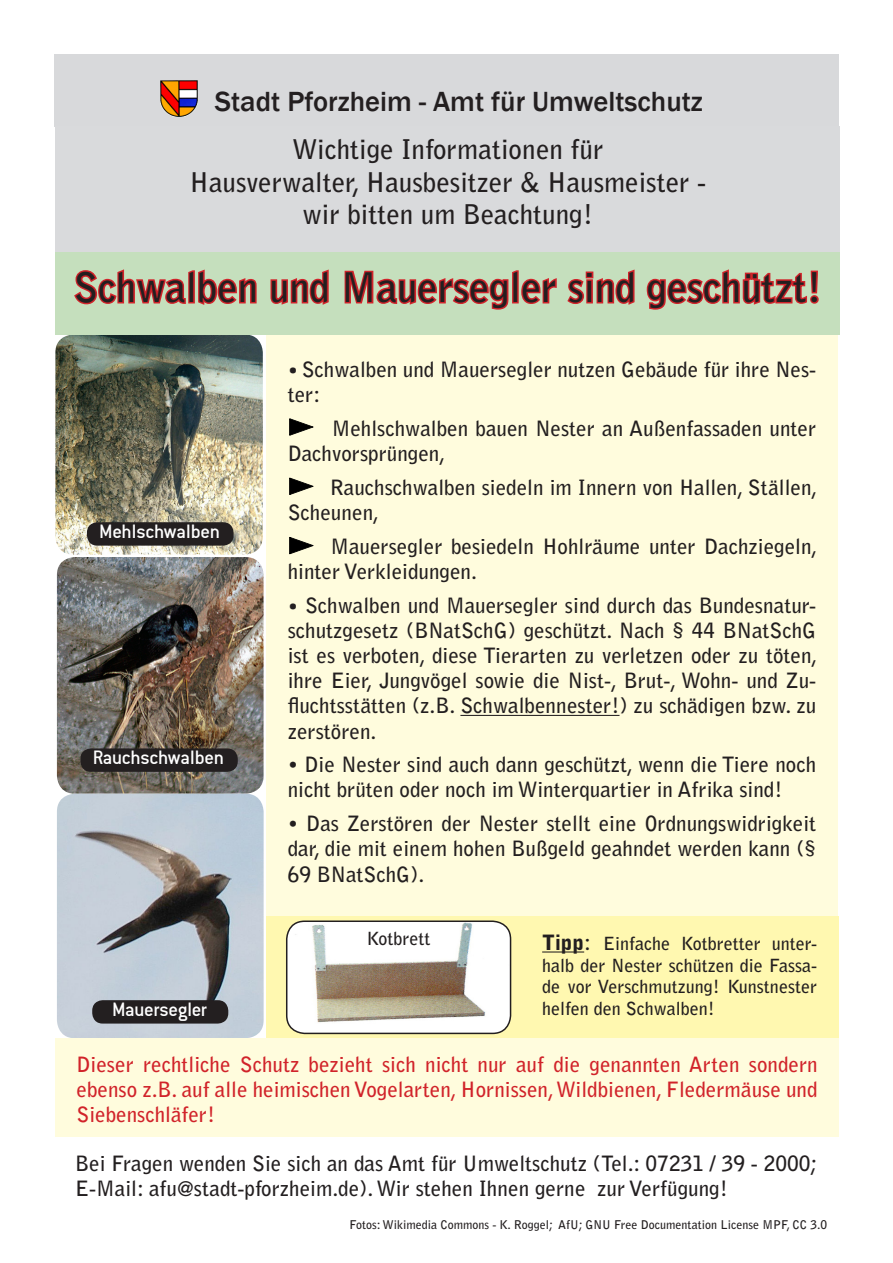
<style>
.page{position:relative;width:893px;height:1263px;background:#fff}
.page>*{position:absolute;margin:0;border:0;box-sizing:border-box;transform-origin:0 0}
.t1{font:700 40.5px "Bell Gothic Std";color:#231f20}
.t2{font:500 28.5px "Franklin Gothic";color:#231f20}
.t3{font:700 27px "Bell Gothic Std";color:#231f20}
.t4{font:700 21px/25.2px "Bell Gothic Std";color:#231f20}
.t5{font:700 21px/25.2px "Bell Gothic Std";color:#d1232a;text-align:justify}
.t6{font:21px "Conduit Md OSITCTT Medium";letter-spacing:-.015em;color:#fff}
.t7{font:700 18px/21.6px "Bell Gothic Std";color:#231f20;text-align:justify}
.t8{font:700 12px "Bell Gothic Std";color:#231f20}
.s1{font-family:"Conduit ITCTT Light";font-weight:400}
.s2{font-weight:900;font-size:21px}
.s3{font-size:21px}
</style>
<div class="page">
<div style="left:266px;top:916px;width:573px;height:122px;background:#fff8b0"></div>
<div style="left:54px;top:54px;width:785px;height:73px;background:#d8d9db"></div>
<img style="left:160px;top:81px;width:38px;height:35px">
<img style="left:57px;top:557px;width:207px;height:481px">
<img style="left:55px;top:334px;width:208px;height:221px">
<div style="left:266px;top:334px;width:571px;height:582px;background:#fffcdd"></div>
<hr style="left:460px;top:715px;width:159px;height:1px;background:#231f20">
<div style="left:55px;top:252px;width:785px;height:82px;background:#c5dfbd"></div>
<svg style="left:74px;top:269px;width:183px;height:36px"></svg>
<svg style="left:270px;top:269px;width:59px;height:36px"></svg>
<svg style="left:344px;top:270px;width:213px;height:40px"></svg>
<svg style="left:567px;top:277px;width:19px;height:27px"></svg>
<div style="left:586px;top:271px;width:7px;height:7px;border:3px solid #d1232a"></div>
<div style="left:586px;top:279px;width:7px;height:24px;border:3px solid #d1232a"></div>
<svg style="left:596px;top:269px;width:39px;height:36px"></svg>
<svg style="left:646px;top:269px;width:173px;height:41px"></svg>
<div style="left:87px;top:522px;width:147px;height:24px;background:#231f20;border-radius:10px"></div>
<div style="left:92px;top:1000px;width:136px;height:23px;background:#231f20;border-radius:10px"></div>
<div style="left:80px;top:748px;width:158px;height:24px;background:#231f20;border-radius:10px"></div>
<img style="left:287px;top:923px;width:224px;height:110px">
<div style="left:286px;top:920px;width:225px;height:114px;border:2px solid #231f20;border-radius:18px"></div>
<hr style="left:542px;top:951px;width:42px;height:1px;background:#231f20">
<svg style="left:289px;top:477px;width:25px;height:18px"></svg>
<svg style="left:289px;top:537px;width:25px;height:18px"></svg>
<div style="left:55px;top:1038px;width:784px;height:98px;background:#fffcdd"></div>
<div style="left:55px;top:127px;width:785px;height:125px;background:#d9dadc"></div>
<svg style="left:289px;top:418px;width:25px;height:18px"></svg>
<p class="t2" style="left:215px;top:84px;width:489px">Stadt Pforzheim - Amt für Umweltschutz</p>
<p class="t3" style="left:292px;top:133px;width:313px">Wichtige Informationen für</p>
<p class="t3" style="left:190px;top:166px;width:518px">Hausverwalter, Hausbesitzer &amp; Hausmeister -</p>
<p class="t3" style="left:302px;top:198px;width:292px">wir bitten um Beachtung!</p>
<p class="t1" style="left:73px;top:263px;width:750px">Schwalben und Mauersegler sind geschützt!</p>
<p class="t6" style="left:99px;top:519px;width:122px">Mehlschwalben</p>
<p class="t6" style="left:93px;top:745px;width:133px">Rauchschwalben</p>
<p class="t6" style="left:112px;top:997px;width:96px">Mauersegler</p>
<p class="t4" style="left:288px;top:357px;width:530px"><span class="s1">•</span> Schwalben und Mauersegler nutzen Gebäude für ihre Nes&shy;ter:</p>
<p class="t4" style="left:288px;top:416px;width:530px;text-indent:44px">Mehlschwalben bauen Nester an Außenfassaden unter<br>Dachvorsprüngen,</p>
<p class="t4" style="left:288px;top:474px;width:531px;text-indent:42px">Rauchschwalben siedeln im Innern von Hallen, Ställen,<br>Scheunen,</p>
<p class="t4" style="left:288px;top:533px;width:531px;text-indent:43px">Mauersegler besiedeln Hohlräume unter Dachziegeln, hinter Verkleidungen.</p>
<p class="t4" style="left:288px;top:592px;width:531px;text-align:justify"><span class="s1">•</span> Schwalben und Mauersegler sind durch das Bundesnatur&shy;schutzgesetz (BNatSchG) geschützt. Nach § 44 BNatSchG ist es verboten, diese Tierarten zu verletzen oder zu töten, ihre Eier, Jungvögel sowie die Nist-, Brut-, Wohn- und Zu&shy;fluchtsstätten (z.B. Schwalbennester!) zu schädigen bzw. zu zerstören.</p>
<p class="t4" style="left:288px;top:752px;width:530px">• Die Nester sind auch dann geschützt, wenn die Tiere noch nicht brüten oder noch im Winterquartier in Afrika sind!</p>
<p class="t4" style="left:288px;top:811px;width:530px;text-align:justify">• Das Zerstören der Nester stellt eine Ordnungswidrigkeit dar, die mit einem hohen Bußgeld geahndet werden kann (§ 69 BNatSchG).</p>
<p class="t7" style="left:367px;top:927px;width:65px">Kotbrett</p>
<p class="t7" style="left:542px;top:933px;width:276px"><span class="s2">Tipp</span><span class="s3">:</span> Einfache Kotbretter unter&shy;halb der Nester schützen die Fassa&shy;de vor Verschmutzung! Kunstnester helfen den Schwalben!</p>
<p class="t5" style="left:77px;top:1052px;width:742px">Dieser rechtliche Schutz bezieht sich nicht nur auf die genannten Arten sondern ebenso z.B. auf alle heimischen Vogelarten, Hornissen, Wildbienen, Fledermäuse und Siebenschläfer!</p>
<p class="t4" style="left:75px;top:1151px;width:744px">Bei Fragen wenden Sie sich an das Amt für Umweltschutz (Tel.: 07231 / 39 - 2000;<br>E-Mail: afu@stadt-pforzheim.de). Wir stehen Ihnen gerne zur Verfügung!</p>
<p class="t8" style="left:349px;top:1217px;width:479px">Fotos: Wikimedia Commons - K. Roggel; AfU; GNU Free Documentation License MPF, CC 3.0</p>
</div>
